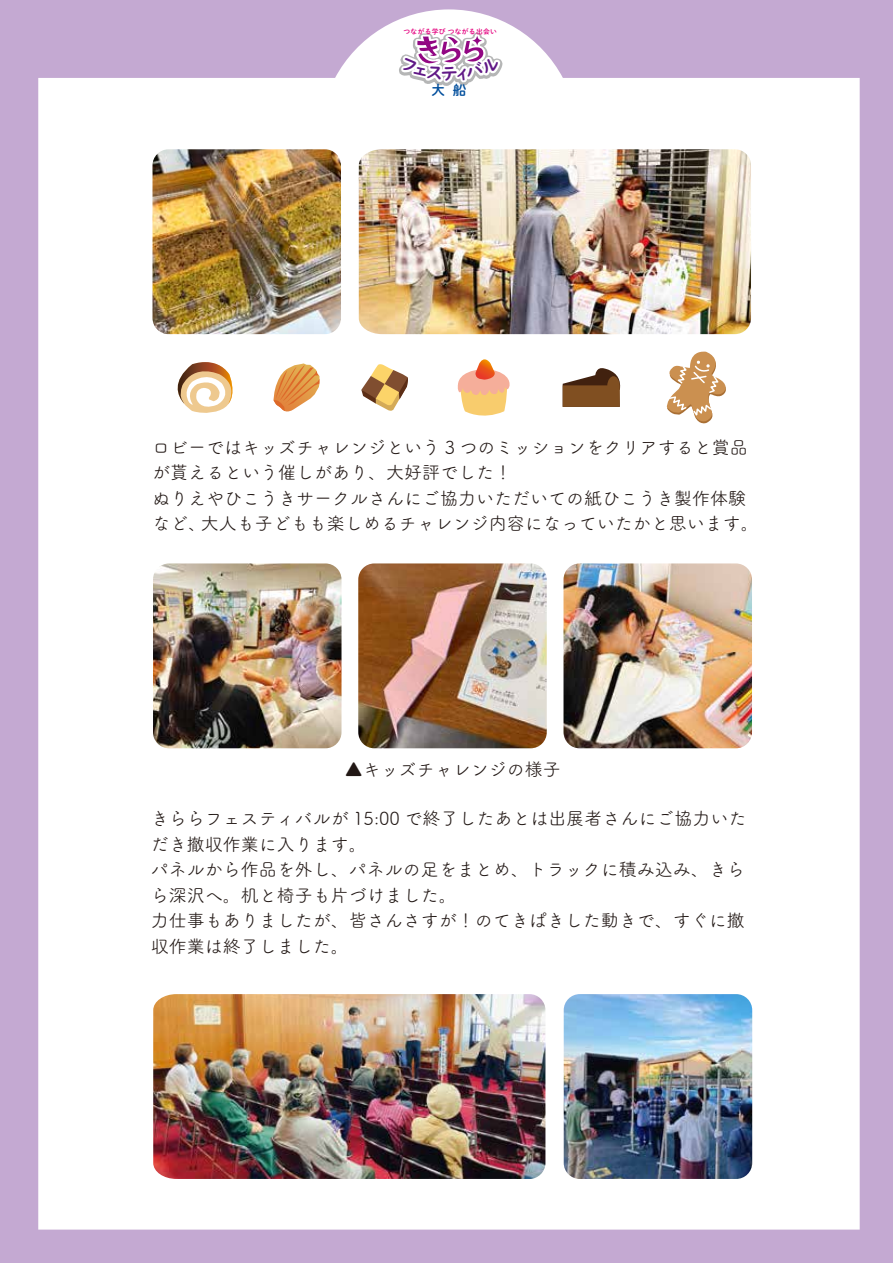
<style>
.page{position:relative;width:893px;height:1263px;background:#c4a9d2}
.page>*{position:absolute;margin:0;border:0;box-sizing:border-box;transform-origin:0 0}
.t1{font:18px/25.5px "Tsuku A Rd Gothic Std R";color:#221815}
.t2{font:13.5px "DNP Shuei M Go Std B";color:#004e9c}
.t3{font:6.75px "DNP Shuei M Go Std B";letter-spacing:.04em;color:#e4007f}
</style>
<div class="page">
<div style="left:38px;top:22px;width:822px;height:1207px;background:#fff"></div>
<svg style="left:666px;top:350px;width:63px;height:76px"></svg>
<svg style="left:160px;top:355px;width:82px;height:60px"></svg>
<svg style="left:273px;top:363px;width:46px;height:52px"></svg>
<svg style="left:457px;top:359px;width:55px;height:62px"></svg>
<svg style="left:563px;top:366px;width:57px;height:41px"></svg>
<svg style="left:361px;top:363px;width:47px;height:49px"></svg>
<img style="left:152px;top:149px;width:189px;height:185px">
<img style="left:359px;top:149px;width:392px;height:185px">
<img style="left:153px;top:563px;width:188px;height:185px">
<img style="left:564px;top:994px;width:188px;height:185px">
<img style="left:153px;top:994px;width:392px;height:185px">
<img style="left:563px;top:563px;width:189px;height:185px">
<img style="left:358px;top:563px;width:189px;height:185px">
<svg style="left:393px;top:9px;width:116px;height:128px"></svg>
<p class="t3" style="left:404px;top:26px;width:95px">つながる学び つながる出会い</p>
<p class="t2" style="left:432px;top:80px;width:36px">大船</p>
<p class="t1" style="left:152px;top:433px;width:608px">ロビーではキッズチャレンジという 3 つのミッションをクリアすると賞品が貰えるという催しがあり、大好評でした！<br>ぬりえやひこうきサークルさんにご協力いただいての紙ひこうき製作体験など、大人も子どもも楽しめるチャレンジ内容になっていたかと思います。</p>
<p class="t1" style="left:345px;top:756px;width:217px">▲キッズチャレンジの様子</p>
<p class="t1" style="left:151px;top:804px;width:597px">きららフェスティバルが 15:00 で終了したあとは出展者さんにご協力いただき撤収作業に入ります。<br>パネルから作品を外し、パネルの足をまとめ、トラックに積み込み、きらら深沢へ。机と椅子も片づけました。<br>力仕事もありましたが、皆さんさすが！のてきぱきした動きで、すぐに撤収作業は終了しました。</p>
</div>
